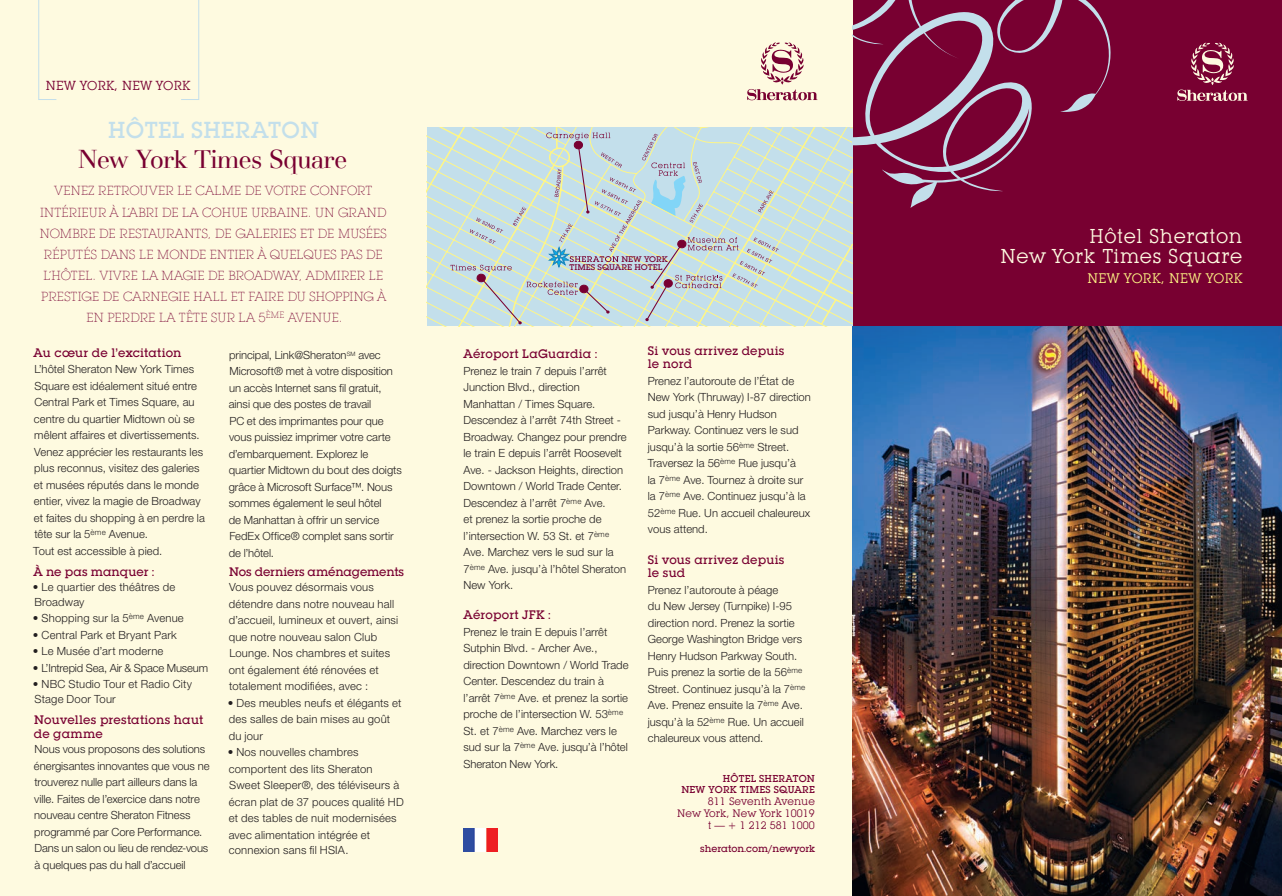
<style>
.page{position:relative;width:1282px;height:896px;background:#fff}
.page>*{position:absolute;margin:0;border:0;box-sizing:border-box;transform-origin:0 0}
.t1{font:27px "Basilia Com";letter-spacing:-.03em;color:#780031}
.t2{font:500 22.5px "Sheraton Graph";letter-spacing:.02em;color:#c3dfeb}
.t3{font:19.5px/19.5px "Sheraton Graph";letter-spacing:.03em;color:#fefae0;text-align:right}
.t4{font:13.5px "Sheraton Graph";letter-spacing:.03em;color:#fff685}
.t5{font:200 12.75px/21px "Sheraton Graph";letter-spacing:.015em;color:#780031;text-align:center}
.t6{font:12.75px "Sheraton Graph";letter-spacing:.02em;color:#780031}
.t7{font:500 12px/13.5px "Sheraton Graph";letter-spacing:.015em;color:#780031}
.t8{font:500 12px "Sheraton Graph";letter-spacing:-.01em;color:#780031}
.t9{font:300 11.25px/16.5px "Helvetica Neue LT Std";color:#231f20}
.t10{font:300 11.25px "Helvetica Neue LT Std";letter-spacing:.02em;color:#231f20}
.t11{font:10.5px/12px "Sheraton Graph";letter-spacing:.005em;color:#780031;text-align:right}
.t12{font:500 9.75px/10.5px "Sheraton Graph";letter-spacing:.025em;color:#780031;text-align:right}
.t13{font:500 9.75px "Sheraton Graph";letter-spacing:.005em;color:#780031}
.t14{font:500 7.95px/7.9px "Sheraton Graph";color:#780031;scale:1.05 1}
</style>
<div class="page">
<div style="left:0;top:0;width:1282px;height:895px;background:#fefae0"></div>
<svg style="left:427px;top:127px;width:425px;height:199px;background:#c9e1df"></svg>
<div style="left:852px;top:0;width:430px;height:340px;background:#780031"></div>
<svg style="left:852px;top:0;width:258px;height:208px"></svg>
<svg style="left:38px;top:0;width:19px;height:100px"></svg>
<svg style="left:181px;top:0;width:18px;height:100px"></svg>
<img style="left:852px;top:326px;width:430px;height:569px">
<svg style="left:1177px;top:43px;width:70px;height:58px"></svg>
<svg style="left:747px;top:42px;width:70px;height:58px"></svg>
<img style="left:463px;top:828px;width:34px;height:23px">
<svg style="left:1276px;top:891px;width:6px;height:5px"></svg>
<svg style="left:451px;top:132px;width:328px;height:192px;background:#c3d9df"></svg>
<p class="t6" style="left:46px;top:77px;width:146px">NEW YORK, NEW YORK</p>
<h2 class="t2" style="left:108px;top:116px;width:212px">HÔTEL SHERATON</h2>
<h1 class="t1" style="left:78px;top:144px;width:271px">New York Times Square</h1>
<p class="t5" style="left:40px;top:180px;width:348px">VENEZ RETROUVER LE CALME DE VOTRE CONFORT INTÉRIEUR À L’ABRI DE LA COHUE URBAINE. UN GRAND NOMBRE DE RESTAURANTS, DE GALERIES ET DE MUSÉES RÉPUTÉS DANS LE MONDE ENTIER À QUELQUES PAS DE L’HÔTEL. VIVRE LA MAGIE DE BROADWAY, ADMIRER LE PRESTIGE DE CARNEGIE HALL ET FAIRE DU SHOPPING À EN PERDRE LA TÊTE SUR LA 5<sup>ÈME</sup> AVENUE.</p>
<p class="t7" style="left:34px;top:345px;width:149px">Au cœur de l’excitation</p>
<p class="t9" style="left:33px;top:360px;width:173px">L’hôtel Sheraton New York Times<br>Square est idéalement situé entre<br>Central Park et Times Square, au centre du quartier Midtown où se mêlent affaires et divertissements.<br>Venez apprécier les restaurants les plus reconnus, visitez des galeries et musées réputés dans le monde entier, vivez la magie de Broadway et faites du shopping à en perdre la tête sur la 5<sup>ème</sup> Avenue.<br>Tout est accessible à pied.</p>
<p class="t7" style="left:34px;top:564px;width:122px">À ne pas manquer :</p>
<p class="t9" style="left:33px;top:579px;width:144px;line-height:15px">• Le quartier des théâtres de<br>Broadway</p>
<p class="t9" style="left:33px;top:609px;width:152px">• Shopping sur la 5<sup>ème</sup> Avenue</p>
<p class="t10" style="left:33px;top:628px;width:145px">• Central Park et Bryant Park</p>
<p class="t10" style="left:33px;top:644px;width:132px">• Le Musée d’art moderne</p>
<p class="t9" style="left:33px;top:659px;width:177px">• L’Intrepid Sea, Air &amp; Space Museum</p>
<p class="t9" style="left:33px;top:676px;width:161px;line-height:15px">• NBC Studio Tour et Radio City<br>Stage Door Tour</p>
<p class="t7" style="left:34px;top:713px;width:171px">Nouvelles prestations haut de gamme</p>
<p class="t9" style="left:34px;top:740px;width:177px">Nous vous proposons des solutions énergisantes innovantes que vous ne trouverez nulle part ailleurs dans la ville. Faites de l’exercice dans notre nouveau centre Sheraton Fitness programmé par Core Performance.<br>Dans un salon ou lieu de rendez-vous à quelques pas du hall d’accueil</p>
<p class="t9" style="left:229px;top:346px;width:175px">principal, Link@Sheraton<sup>SM</sup> avec<br>Microsoft® met à votre disposition un accès Internet sans fil gratuit, ainsi que des postes de travail<br>PC et des imprimantes pour que vous puissiez imprimer votre carte d’embarquement. Explorez le quartier Midtown du bout des doigts grâce à Microsoft Surface™. Nous sommes également le seul hôtel<br>de Manhattan à offrir un service<br>FedEx Office® complet sans sortir de l’hôtel.</p>
<p class="t8" style="left:229px;top:564px;width:176px">Nos derniers aménagements</p>
<p class="t9" style="left:229px;top:578px;width:171px">Vous pouvez désormais vous détendre dans notre nouveau hall d’accueil, lumineux et ouvert, ainsi que notre nouveau salon Club<br>Lounge. Nos chambres et suites ont également été rénovées et totalement modifiées, avec :</p>
<p class="t9" style="left:228px;top:694px;width:175px">• Des meubles neufs et élégants et des salles de bain mises au goût du jour</p>
<p class="t9" style="left:228px;top:743px;width:178px">• Nos nouvelles chambres comportent des lits Sheraton<br>Sweet Sleeper®, des téléviseurs à écran plat de 37 pouces qualité HD et des tables de nuit modernisées avec alimentation intégrée et</p>
<p class="t9" style="left:229px;top:841px;width:121px">connexion sans fil HSIA.</p>
<p class="t14" style="left:570px;top:255px;width:95px;text-indent:52px">NEW YORK<br>TIMES SQUARE HOTEL</p>
<p class="t7" style="left:463px;top:347px;width:135px">Aéroport LaGuardia :</p>
<p class="t9" style="left:463px;top:362px;width:165px">Prenez le train 7 depuis l’arrêt<br>Junction Blvd., direction<br>Manhattan / Times Square.<br>Descendez à l’arrêt 74th Street -<br>Broadway. Changez pour prendre le train E depuis l’arrêt Roosevelt<br>Ave. - Jackson Heights, direction<br>Downtown / World Trade Center.<br>Descendez à l’arrêt 7<sup>ème</sup> Ave.<br>et prenez la sortie proche de l’intersection W. 53 St. et 7<sup>ème<br></sup>Ave. Marchez vers le sud sur la<br>7<sup>ème</sup> Ave. jusqu’à l’hôtel Sheraton<br>New York.</p>
<p class="t7" style="left:463px;top:608px;width:89px">Aéroport JFK :</p>
<p class="t9" style="left:463px;top:623px;width:167px">Prenez le train E depuis l’arrêt<br>Sutphin Blvd. - Archer Ave., direction Downtown / World Trade<br>Center. Descendez du train à l’arrêt 7<sup>ème</sup> Ave. et prenez la sortie proche de l’intersection W. 53<sup>ème<br></sup>St. et 7<sup>ème</sup> Ave. Marchez vers le sud sur la 7<sup>ème</sup> Ave. jusqu’à l’hôtel<br>Sheraton New York.</p>
<p class="t7" style="left:648px;top:344px;width:138px">Si vous arrivez depuis le nord</p>
<p class="t9" style="left:648px;top:372px;width:164px">Prenez l’autoroute de l’État de<br>New York (Thruway) I-87 direction sud jusqu’à Henry Hudson<br>Parkway. Continuez vers le sud jusqu’à la sortie 56<sup>ème</sup> Street.<br>Traversez la 56<sup>ème</sup> Rue jusqu’à<br>la 7<sup>ème</sup> Ave. Tournez à droite sur la 7<sup>ème</sup> Ave. Continuez jusqu’à la<br>52<sup>ème</sup> Rue. Un accueil chaleureux vous attend.</p>
<p class="t7" style="left:648px;top:552px;width:138px">Si vous arrivez depuis le sud</p>
<p class="t9" style="left:648px;top:581px;width:159px">Prenez l’autoroute à péage<br>du New Jersey (Turnpike) I-95 direction nord. Prenez la sortie<br>George Washington Bridge vers<br>Henry Hudson Parkway South.<br>Puis prenez la sortie de la 56<sup>ème<br></sup>Street. Continuez jusqu’à la 7<sup>ème<br></sup>Ave. Prenez ensuite la 7<sup>ème</sup> Ave. jusqu’à la 52<sup>ème</sup> Rue. Un accueil chaleureux vous attend.</p>
<p class="t12" style="left:681px;top:773px;width:135px">HÔTEL SHERATON<br>NEW YORK TIMES SQUARE</p>
<p class="t11" style="left:677px;top:794px;width:139px">811 Seventh Avenue<br>New York, New York 10019 t — + 1 212 581 1000</p>
<p class="t13" style="left:700px;top:841px;width:116px">sheraton.com/newyork</p>
<h3 class="t3" style="left:1000px;top:226px;width:243px">Hôtel Sheraton<br>New York Times Square</h3>
<p class="t4" style="left:1087px;top:270px;width:156px">NEW YORK, NEW YORK</p>
</div>
